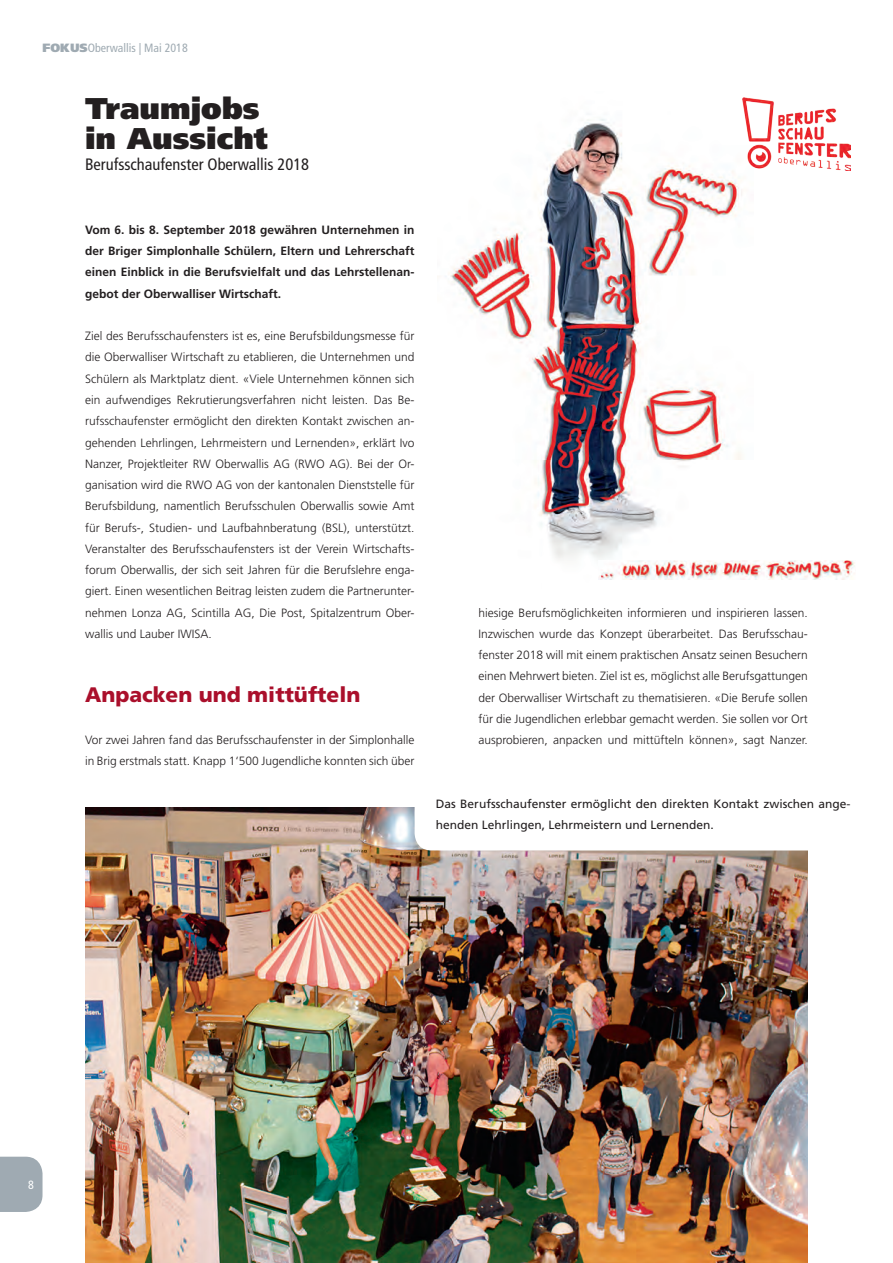
<style>
.page{position:relative;width:893px;height:1263px;background:#fff}
.page>*{position:absolute;margin:0;border:0;box-sizing:border-box;transform-origin:0 0}
.t1{font:900 30px "Frutiger";color:#231f20}
.t2{font:900 21px "Frutiger";color:#aa0f2b}
.t3{font:condensed 16.5px "Frutiger";color:#231f20}
.t4{font:300 12px/21.3px "Frutiger";color:#231f20;text-align:justify}
.t5{font:700 12px/21.3px "Frutiger";color:#231f20;text-align:justify}
.t6{font:12px/21.3px "Frutiger";color:#231f20}
.t7{font:condensed 12px "Frutiger";color:#9faab2}
.t8{font:condensed 12px "Frutiger";color:#fff}
.s1{font-weight:900;font-stretch:normal}
</style>
<div class="page">
<svg style="left:0;top:1157px;width:43px;height:55px;background:#a4afb6"></svg>
<img style="left:445px;top:97px;width:305px;height:483px">
<img style="left:742px;top:98px;width:108px;height:72px">
<img style="left:598px;top:560px;width:257px;height:19px">
<img style="left:85px;top:808px;width:723px;height:455px">
<div style="left:415px;top:787px;width:478px;height:63px;background:#fff;border-radius:17px"></div>
<p class="t7" style="left:43px;top:41px;width:147px"><span class="s1">FOKUS</span>Oberwallis | Mai 2018</p>
<p class="t1" style="left:85px;top:90px;width:176px">Traumjobs</p>
<p class="t1" style="left:85px;top:120px;width:184px">in Aussicht</p>
<p class="t3" style="left:85px;top:155px;width:226px">Berufsschaufenster Oberwallis 2018</p>
<p class="t5" style="left:85px;top:219px;width:331px">Vom 6. bis 8. September 2018 gewähren Unternehmen in der Briger Simplonhalle Schülern, Eltern und Lehrerschaft einen Einblick in die Berufsvielfalt und das Lehrstellenan&shy;gebot der Oberwalliser Wirtschaft.</p>
<p class="t4" style="left:85px;top:325px;width:331px">Ziel des Berufsschaufensters ist es, eine Berufsbildungsmesse für die Oberwalliser Wirtschaft zu etablieren, die Unternehmen und Schülern als Marktplatz dient. «Viele Unternehmen können sich ein aufwendiges Rekrutierungsverfahren nicht leisten. Das Be&shy;rufsschaufenster ermöglicht den direkten Kontakt zwischen an&shy;gehenden Lehrlingen, Lehrmeistern und Lernenden», erklärt Ivo Nanzer, Projektleiter RW Oberwallis AG (RWO AG). Bei der Or&shy;ganisation wird die RWO AG von der kantonalen Dienststelle für Berufsbildung, namentlich Berufsschulen Oberwallis sowie Amt für Berufs-, Studien- und Laufbahnberatung (BSL), unterstützt.<br>Veranstalter des Berufsschaufensters ist der Verein Wirtschafts&shy;forum Oberwallis, der sich seit Jahren für die Berufslehre enga&shy;giert. Einen wesentlichen Beitrag leisten zudem die Partnerunter&shy;nehmen Lonza AG, Scintilla AG, Die Post, Spitalzentrum Ober&shy;wallis und Lauber IWISA.</p>
<p class="t2" style="left:85px;top:682px;width:277px">Anpacken und mittüfteln</p>
<p class="t4" style="left:85px;top:729px;width:331px">Vor zwei Jahren fand das Berufsschaufenster in der Simplonhalle in Brig erstmals statt. Knapp 1‘500 Jugendliche konnten sich über</p>
<p class="t4" style="left:478px;top:602px;width:331px">hiesige Berufsmöglichkeiten informieren und inspirieren lassen.<br>Inzwischen wurde das Konzept überarbeitet. Das Berufsschau&shy;fenster 2018 will mit einem praktischen Ansatz seinen Besuchern einen Mehrwert bieten. Ziel ist es, möglichst alle Berufsgattungen der Oberwalliser Wirtschaft zu thematisieren. «Die Berufe sollen für die Jugendlichen erlebbar gemacht werden. Sie sollen vor Ort ausprobieren, anpacken und mittüfteln können», sagt Nanzer.</p>
<p class="t6" style="left:436px;top:793px;width:416px">Das Berufsschaufenster ermöglicht den direkten Kontakt zwischen ange&shy;henden Lehrlingen, Lehrmeistern und Lernenden.</p>
<p class="t8" style="left:28px;top:1178px;width:7px">8</p>
</div>
